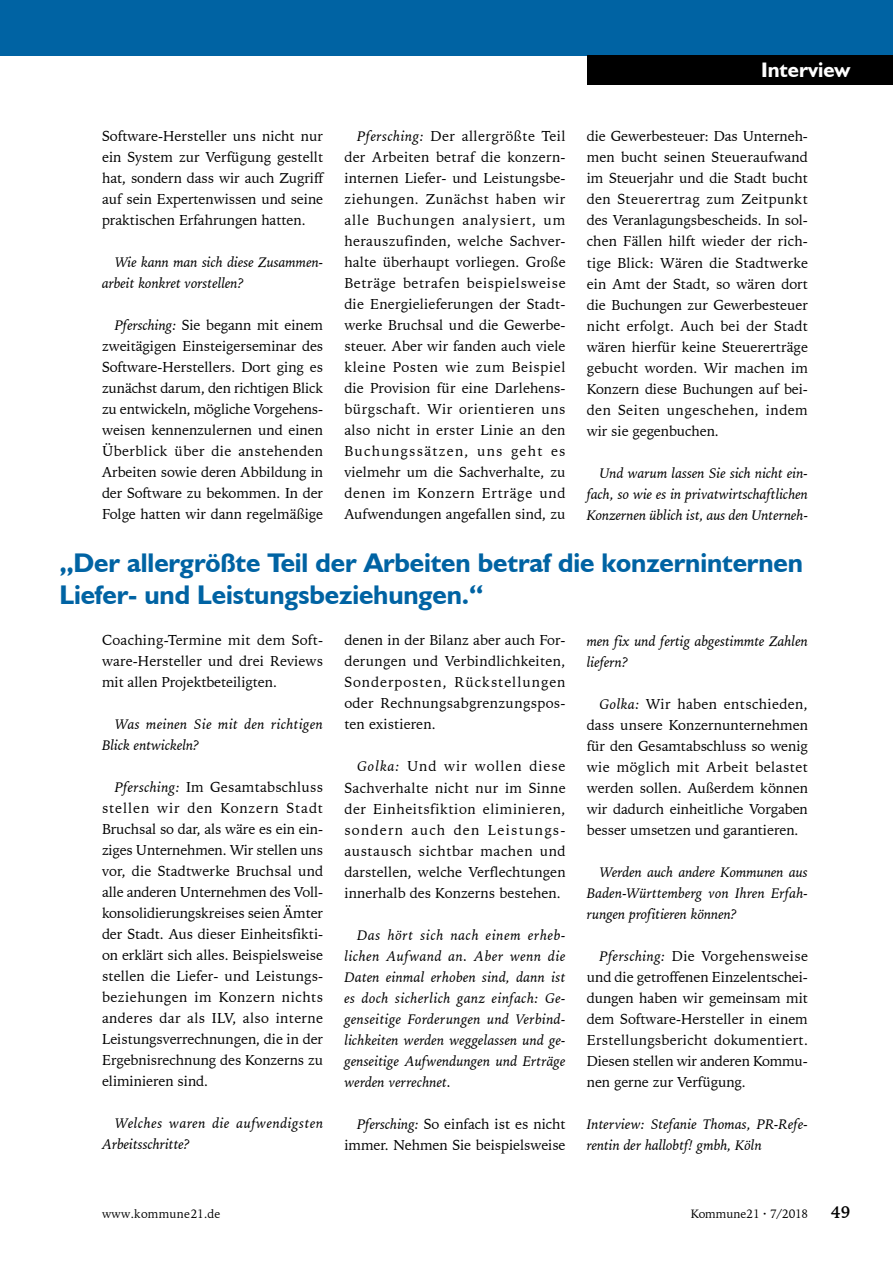
<style>
.page{position:relative;width:893px;height:1263px;background:#fff}
.page>*{position:absolute;margin:0;border:0;box-sizing:border-box;transform-origin:0 0}
.t1{font:700 27px/32.4px "Humanist 521 BT";letter-spacing:-.005em;color:#0063a3}
.t2{font:700 21px "Humanist 521 BT";color:#fff}
.t3{font:700 16.5px "Iowan Old Style BT";color:#000}
.t4{font:14.25px/21px "Iowan Old Style BT";letter-spacing:-.005em;color:#000;text-align:justify}
.t5{font:italic 14.25px/21px "Iowan Old Style BT";letter-spacing:-.005em;color:#000}
.t6{font:italic 14.25px/21px "Iowan Old Style BT";letter-spacing:.035em;color:#000}
.t7{font:italic 14.25px/21px "Iowan Old Style BT";letter-spacing:.02em;color:#000}
.t8{font:12px "Iowan Old Style BT";letter-spacing:.01em;color:#000}
.s1{font-style:italic}
</style>
<div class="page">
<div style="left:0;top:0;width:893px;height:55px;background:#0063a3"></div>
<div style="left:587px;top:55px;width:306px;height:30px;background:#000"></div>
<h2 class="t2" style="left:761px;top:57px;width:91px">Interview</h2>
<p class="t4" style="left:102px;top:126px;width:223px">Software-Hersteller uns nicht nur ein System zur Verfügung gestellt hat, sondern dass wir auch Zugriff auf sein Expertenwissen und seine praktischen Erfahrungen hatten.</p>
<p class="t5" style="left:102px;top:252px;width:223px;text-indent:13px">Wie kann man sich diese Zusammen&shy;arbeit konkret vorstellen?</p>
<p class="t4" style="left:102px;top:315px;width:223px;text-indent:13px"><span class="s1">Pfersching:</span> Sie begann mit einem zweitägigen Einsteigerseminar des Software-Herstellers. Dort ging es zunächst darum, den richtigen Blick zu entwickeln, mögliche Vorgehens&shy;weisen kennenzulernen und einen Überblick über die anstehenden Arbeiten sowie deren Abbildung in der Software zu bekommen. In der Folge hatten wir dann regelmäßige</p>
<p class="t4" style="left:344px;top:126px;width:223px;text-indent:13px"><span class="s1">Pfersching:</span> Der allergrößte Teil der Arbeiten betraf die konzern&shy;internen Liefer- und Leistungsbe&shy;ziehungen. Zunächst haben wir alle Buchungen analysiert, um herauszufinden, welche Sachver&shy;halte überhaupt vorliegen. Große Beträge betrafen beispielsweise die Energielieferungen der Stadt&shy;werke Bruchsal und die Gewerbe&shy;steuer. Aber wir fanden auch viele kleine Posten wie zum Beispiel die Provision für eine Darlehens&shy;bürgschaft. Wir orientieren uns also nicht in erster Linie an den Buchungssätzen, uns geht es vielmehr um die Sachverhalte, zu denen im Konzern Erträge und Aufwendungen angefallen sind, zu</p>
<p class="t4" style="left:587px;top:126px;width:223px">die Gewerbesteuer: Das Unterneh&shy;men bucht seinen Steueraufwand im Steuerjahr und die Stadt bucht den Steuerertrag zum Zeitpunkt des Veranlagungsbescheids. In sol&shy;chen Fällen hilft wieder der rich&shy;tige Blick: Wären die Stadtwerke ein Amt der Stadt, so wären dort die Buchungen zur Gewerbesteuer nicht erfolgt. Auch bei der Stadt wären hierfür keine Steuererträge gebucht worden. Wir machen im Konzern diese Buchungen auf bei&shy;den Seiten ungeschehen, indem wir sie gegenbuchen.</p>
<p class="t5" style="left:587px;top:462px;width:223px;text-align:justify;text-indent:13px">Und warum lassen Sie sich nicht ein&shy;fach, so wie es in privatwirtschaftlichen Konzernen üblich ist, aus den Unterneh-</p>
<h1 class="t1" style="left:60px;top:546px;width:745px">„Der allergrößte Teil der Arbeiten betraf die konzerninternen<br>Liefer- und Leistungsbeziehungen.“</h1>
<p class="t4" style="left:102px;top:630px;width:223px">Coaching-Termine mit dem Soft&shy;ware-Hersteller und drei Reviews mit allen Projektbeteiligten.</p>
<p class="t7" style="left:102px;top:714px;width:223px;text-indent:13px">Was meinen Sie mit den richtigen<br>Blick entwickeln?</p>
<p class="t4" style="left:102px;top:777px;width:223px;text-indent:13px"><span class="s1">Pfersching:</span> Im Gesamtabschluss stellen wir den Konzern Stadt Bruchsal so dar, als wäre es ein ein&shy;ziges Unternehmen. Wir stellen uns vor, die Stadtwerke Bruchsal und alle anderen Unternehmen des Voll&shy;konsolidierungskreises seien Ämter der Stadt. Aus dieser Einheitsfikti&shy;on erklärt sich alles. Beispielsweise stellen die Liefer- und Leistungs&shy;beziehungen im Konzern nichts anderes dar als ILV, also interne Leistungsverrechnungen, die in der Ergebnisrechnung des Konzerns zu eliminieren sind.</p>
<p class="t6" style="left:102px;top:1113px;width:223px;text-indent:13px">Welches waren die aufwendigsten<br>Arbeitsschritte?</p>
<p class="t4" style="left:344px;top:630px;width:223px">denen in der Bilanz aber auch For&shy;derungen und Verbindlichkeiten, Sonderposten, Rückstellungen oder Rechnungsabgrenzungspos&shy;ten existieren.</p>
<p class="t4" style="left:344px;top:756px;width:223px;text-indent:13px"><span class="s1">Golka:</span> Und wir wollen diese Sachverhalte nicht nur im Sinne der Einheitsfiktion eliminieren, sondern auch den Leistungs&shy;austausch sichtbar machen und darstellen, welche Verflechtungen innerhalb des Konzerns bestehen.</p>
<p class="t5" style="left:344px;top:924px;width:223px;text-align:justify;text-indent:13px">Das hört sich nach einem erheb&shy;lichen Aufwand an. Aber wenn die Daten einmal erhoben sind, dann ist es doch sicherlich ganz einfach: Ge&shy;genseitige Forderungen und Verbind&shy;lichkeiten werden weggelassen und ge&shy;genseitige Aufwendungen und Erträge werden verrechnet.</p>
<p class="t4" style="left:344px;top:1113px;width:223px;text-align:right"><span class="s1">Pfersching:</span> So einfach ist es nicht immer. Nehmen Sie beispielsweise</p>
<p class="t5" style="left:587px;top:630px;width:223px">men fix und fertig abgestimmte Zahlen liefern?</p>
<p class="t4" style="left:587px;top:693px;width:223px;text-indent:13px"><span class="s1">Golka:</span> Wir haben entschieden, dass unsere Konzernunternehmen für den Gesamtabschluss so wenig wie möglich mit Arbeit belastet werden sollen. Außerdem können wir dadurch einheitliche Vorgaben besser umsetzen und garantieren.</p>
<p class="t5" style="left:587px;top:861px;width:223px;text-align:justify;text-indent:13px">Werden auch andere Kommunen aus Baden-Württemberg von Ihren Erfah&shy;rungen profitieren können?</p>
<p class="t4" style="left:587px;top:945px;width:223px;text-indent:13px"><span class="s1">Pfersching:</span> Die Vorgehensweise und die getroffenen Einzelentschei&shy;dungen haben wir gemeinsam mit dem Software-Hersteller in einem Erstellungsbericht dokumentiert.<br>Diesen stellen wir anderen Kommu&shy;nen gerne zur Verfügung.</p>
<p class="t5" style="left:587px;top:1113px;width:223px">Interview: Stefanie Thomas, PR-Refe&shy;rentin der hallobtf! gmbh, Köln</p>
<p class="t8" style="left:102px;top:1206px;width:120px">www.kommune21.de</p>
<p class="t8" style="left:691px;top:1206px;width:119px">Kommune21 · 7/2018</p>
<p class="t3" style="left:831px;top:1202px;width:21px">49</p>
</div>
